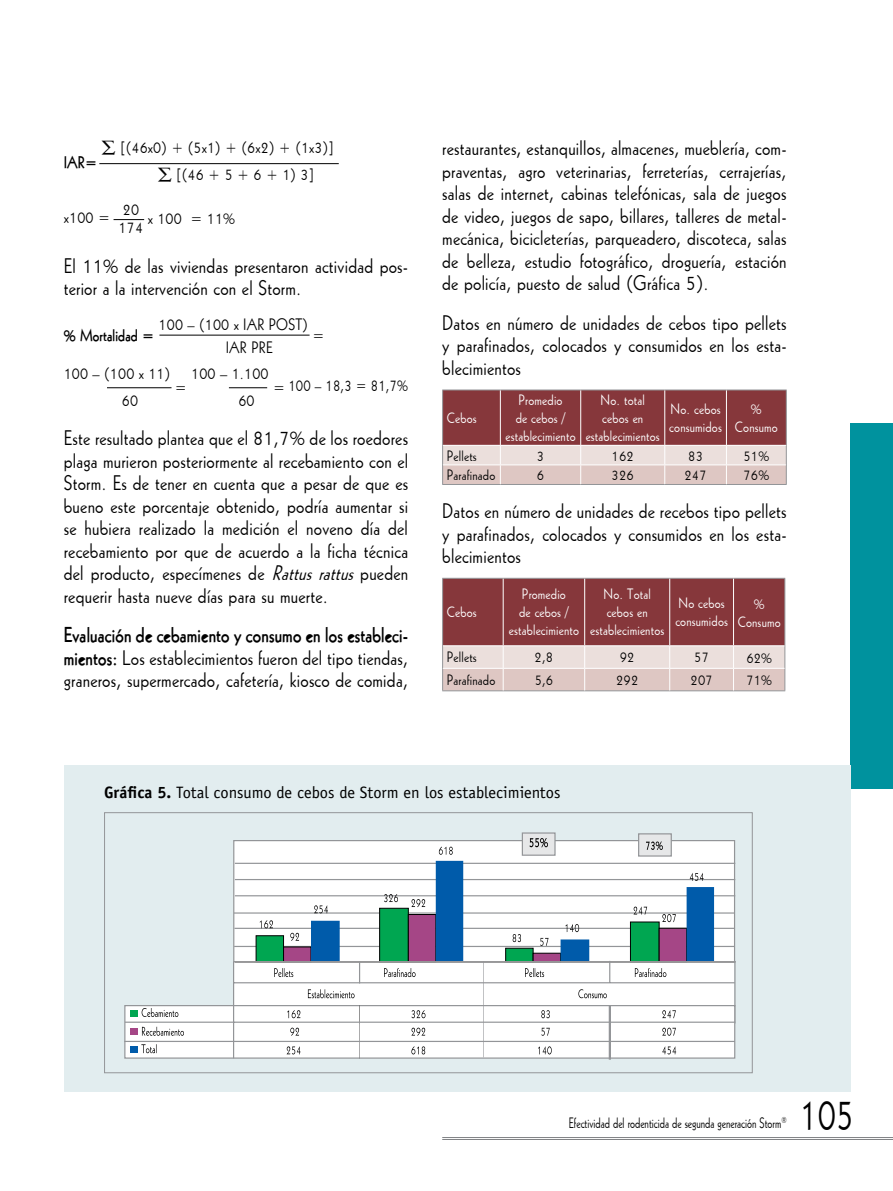
<style>
.page{position:relative;width:893px;height:1191px;background:#fff}
.page>*{position:absolute;margin:0;border:0;box-sizing:border-box;transform-origin:0 0}
.t1{font:45px "Geo 112 Thin Normal";color:#000}
.t2{font:21px/22.5px "Geo 112 Thin Normal";letter-spacing:.01em;color:#000;text-align:justify;scale:1.2 1}
.t3{font:100 21px "Geo 112";letter-spacing:.01em;color:#000;scale:1.2 1}
.t4{font:16.5px/26.7px "Geo 112 Thin Normal";letter-spacing:.01em;color:#000;scale:1.2 1}
.t5{font:16.5px "Officina Sans";color:#000}
.t6{font:100 16.5px "Geo 112";letter-spacing:.01em;color:#000;scale:1.2 1}
.t7{font:16.5px "Geo 112 Thin Normal";letter-spacing:.01em;color:#000;scale:1.1 1}
.t8{font:15px/18px "Geo 112 Thin Normal";letter-spacing:.01em;color:#fff;text-align:center;scale:1.2 1}
.t9{font:15px "Geo 112 Thin Normal";letter-spacing:.01em;color:#000;scale:1.2 1}
.t10{font:15px "Geo 112 Thin Normal";letter-spacing:.01em;color:#000}
.s1{font-family:"Geo 112";font-weight:100;font-style:italic}
.s2{font-family:"Geo 112";font-weight:100}
.s3{font-weight:700}
</style>
<div class="page">
<hr style="left:0;top:42px;width:1px;height:50px;background:#b0d3d9">
<div style="left:850px;top:423px;width:43px;height:365px;background:#00929e"></div>
<hr style="left:442px;top:1139px;width:451px;height:1px;background:#808285">
<hr style="left:442px;top:1137px;width:451px;height:1px;background:#808285">
<div style="left:64px;top:765px;width:786px;height:327px;background:#e2edef"></div>
<hr style="left:442px;top:389px;width:58px;height:1px;background:#939598">
<hr style="left:500px;top:389px;width:81px;height:1px;background:#939598">
<hr style="left:581px;top:389px;width:84px;height:1px;background:#939598">
<hr style="left:665px;top:389px;width:61px;height:1px;background:#939598">
<hr style="left:726px;top:389px;width:61px;height:1px;background:#939598">
<hr style="left:442px;top:484px;width:58px;height:1px;background:#939598">
<hr style="left:500px;top:484px;width:81px;height:1px;background:#939598">
<hr style="left:581px;top:484px;width:84px;height:1px;background:#939598">
<hr style="left:665px;top:484px;width:61px;height:1px;background:#939598">
<hr style="left:726px;top:484px;width:61px;height:1px;background:#939598">
<svg style="left:442px;top:390px;width:345px;height:94px;background:#ae7b7c"></svg>
<svg style="left:442px;top:578px;width:343px;height:113px;background:#ad797a"></svg>
<hr style="left:114px;top:219px;width:30px;height:1px;background:#000">
<hr style="left:99px;top:163px;width:240px;height:1px;background:#000">
<hr style="left:159px;top:335px;width:151px;height:1px;background:#000">
<hr style="left:107px;top:387px;width:64px;height:1px;background:#000">
<hr style="left:229px;top:387px;width:38px;height:1px;background:#000">
<svg style="left:124px;top:832px;width:612px;height:228px"></svg>
<svg style="left:529px;top:838px;width:19px;height:9px"></svg>
<svg style="left:646px;top:841px;width:17px;height:9px"></svg>
<div style="left:104px;top:812px;width:649px;height:261px;border:1px solid #939598"></div>
<p class="t4" style="left:158px;top:131px;width:148px;text-indent:-56px">∑ [(46x0) + (5x1) + (6x2) + (1x3)] ∑ [(46 + 5 + 6 + 1) 3]</p>
<p class="t4" style="left:64px;top:201px;width:40px">x100 =</p>
<p class="t6" style="left:64px;top:147px;width:29px">IAR=</p>
<p class="t4" style="left:123px;top:194px;width:15px">20</p>
<p class="t4" style="left:148px;top:203px;width:74px">x 100 = 11%</p>
<p class="t4" style="left:119px;top:211px;width:22px">174</p>
<p class="t2" style="left:64px;top:251px;width:289px">El 11% de las viviendas presentaron actividad pos&shy;terior a la intervención con el Storm.</p>
<p class="t6" style="left:64px;top:320px;width:77px">% Mortalidad =</p>
<p class="t4" style="left:159px;top:308px;width:126px">100 – (100 x IAR POST)</p>
<p class="t4" style="left:312px;top:319px;width:11px">=</p>
<p class="t4" style="left:226px;top:331px;width:41px">IAR PRE</p>
<p class="t4" style="left:64px;top:357px;width:90px">100 – (100 x 11)</p>
<p class="t4" style="left:191px;top:357px;width:66px">100 – 1.100</p>
<p class="t7" style="left:288px;top:370px;width:110px">100 – 18,3 = 81,7%</p>
<p class="t2" style="left:64px;top:423px;width:289px">Este resultado plantea que el 81,7% de los roedores plaga murieron posteriormente al recebamiento con el Storm. Es de tener en cuenta que a pesar de que es bueno este porcentaje obtenido, podría aumentar si se hubiera realizado la medición el noveno día del recebamiento por que de acuerdo a la ficha técnica del producto, especímenes de <span class="s1">Rattus rattus</span> pueden requerir hasta nueve días para su muerte.</p>
<p class="t3" style="left:64px;top:616px;width:289px">Evaluación de cebamiento y consumo en los estableci-</p>
<p class="t2" style="left:64px;top:643px;width:289px"><span class="s2">mientos:</span> Los establecimientos fueron del tipo tiendas, graneros, supermercado, cafetería, kiosco de comida,</p>
<p class="t4" style="left:175px;top:371px;width:11px">=</p>
<p class="t4" style="left:273px;top:371px;width:11px">=</p>
<p class="t4" style="left:122px;top:384px;width:15px">60</p>
<p class="t4" style="left:238px;top:384px;width:15px">60</p>
<p class="t2" style="left:442px;top:133px;width:289px">restaurantes, estanquillos, almacenes, mueblería, com&shy;praventas, agro veterinarias, ferreterías, cerrajerías, salas de internet, cabinas telefónicas, sala de juegos de video, juegos de sapo, billares, talleres de metal&shy;mecánica, bicicleterías, parqueadero, discoteca, salas de belleza, estudio fotográfico, droguería, estación de policía, puesto de salud (Gráfica 5).</p>
<p class="t2" style="left:442px;top:308px;width:289px">Datos en número de unidades de cebos tipo pellets y parafinados, colocados y consumidos en los esta&shy;blecimientos</p>
<p class="t8" style="left:447px;top:406px;width:26px">Cebos</p>
<p class="t8" style="left:505px;top:388px;width:60px">Promedio<br>de cebos / establecimiento</p>
<p class="t8" style="left:586px;top:388px;width:63px">No. total cebos en establecimientos</p>
<p class="t8" style="left:669px;top:397px;width:45px;text-align:left">No. cebos consumidos</p>
<p class="t8" style="left:735px;top:397px;width:37px">%<br>Consumo</p>
<p class="t9" style="left:447px;top:442px;width:26px">Pellets</p>
<p class="t9" style="left:537px;top:442px;width:8px">3</p>
<p class="t9" style="left:612px;top:442px;width:20px">162</p>
<p class="t9" style="left:688px;top:442px;width:14px">83</p>
<p class="t9" style="left:743px;top:442px;width:23px">51%</p>
<p class="t9" style="left:447px;top:461px;width:42px">Parafinado</p>
<p class="t9" style="left:537px;top:461px;width:8px">6</p>
<p class="t9" style="left:612px;top:461px;width:20px">326</p>
<p class="t9" style="left:684px;top:461px;width:20px">247</p>
<p class="t9" style="left:743px;top:461px;width:23px">76%</p>
<p class="t2" style="left:442px;top:496px;width:289px">Datos en número de unidades de recebos tipo pellets y parafinados, colocados y consumidos en los esta&shy;blecimientos</p>
<p class="t8" style="left:447px;top:601px;width:26px">Cebos</p>
<p class="t8" style="left:509px;top:583px;width:60px">Promedio<br>de cebos / establecimiento</p>
<p class="t8" style="left:590px;top:583px;width:63px">No. Total cebos en establecimientos</p>
<p class="t8" style="left:675px;top:592px;width:45px;text-align:left">No cebos consumidos</p>
<p class="t8" style="left:738px;top:592px;width:37px">%<br>Consumo</p>
<p class="t9" style="left:447px;top:644px;width:26px">Pellets</p>
<p class="t9" style="left:535px;top:644px;width:17px">2,8</p>
<p class="t9" style="left:620px;top:644px;width:14px">92</p>
<p class="t9" style="left:694px;top:644px;width:14px">57</p>
<p class="t9" style="left:746px;top:644px;width:23px">62%</p>
<p class="t9" style="left:447px;top:666px;width:42px">Parafinado</p>
<p class="t9" style="left:535px;top:666px;width:17px">5,6</p>
<p class="t9" style="left:616px;top:666px;width:20px">292</p>
<p class="t9" style="left:690px;top:666px;width:20px">207</p>
<p class="t9" style="left:746px;top:667px;width:23px">71%</p>
<p class="t5" style="left:104px;top:783px;width:458px"><span class="s3">Gráfica 5.</span> Total consumo de cebos de Storm en los establecimientos</p>
<p class="t10" style="left:569px;top:1109px;width:219px">Efectividad del rodenticida de segunda generación Storm<sup>®</sup></p>
<h1 class="t1" style="left:799px;top:1073px;width:56px">105</h1>
</div>
